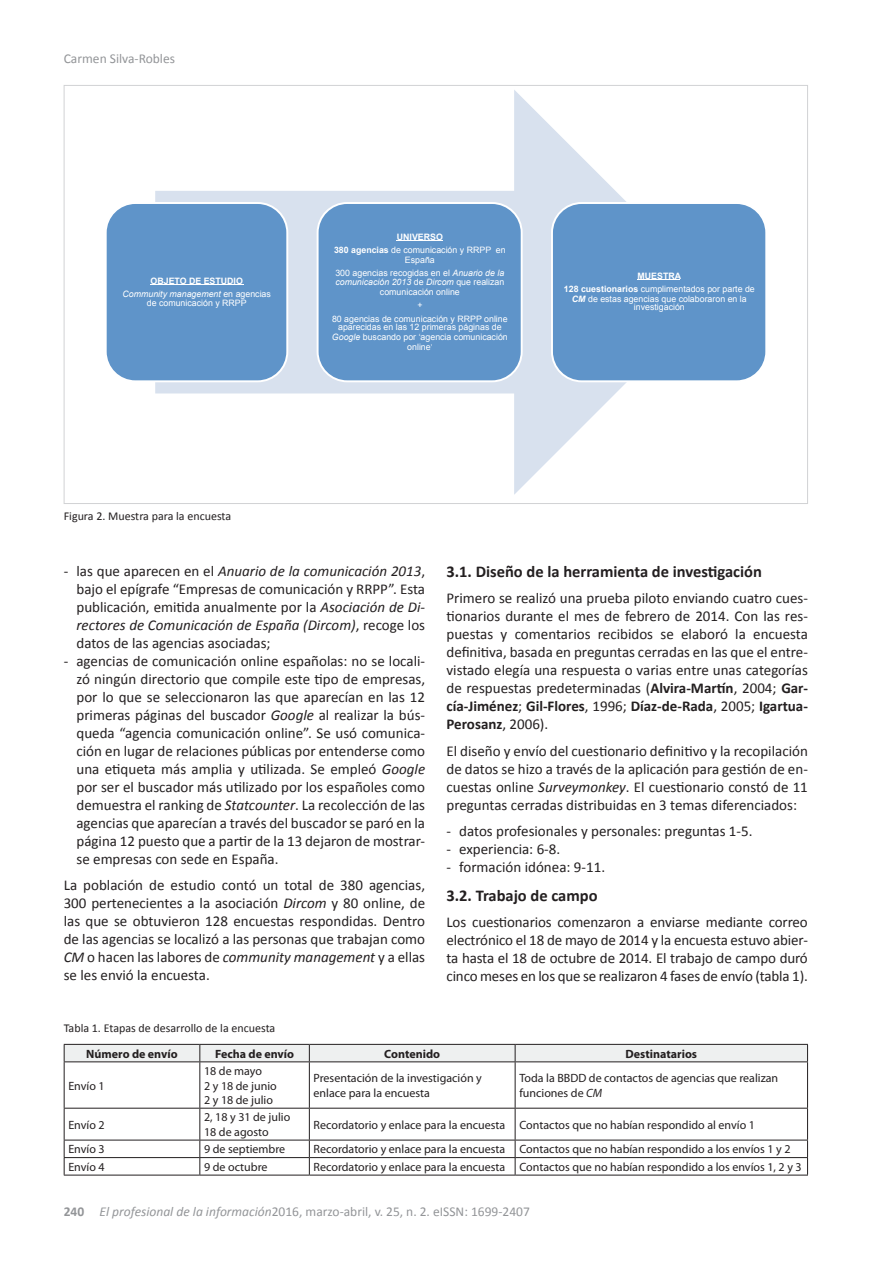
<style>
.page{position:relative;width:893px;height:1263px;background:#fff}
.page>*{position:absolute;margin:0;border:0;box-sizing:border-box;transform-origin:0 0}
.t1{font:700 16.5px "Calibri";color:#231f20}
.t2{font:15px/18px "Calibri";color:#231f20;text-align:justify}
.t3{font:13.5px "Calibri";color:#939598}
.t4{font:12px/14.4px "Myriad Pro";color:#231f20}
.t5{font:12px "Calibri";color:#231f20}
.t6{font:700 12px "Myriad Pro";color:#231f20}
.t7{font:8.85px/12.8px "Arial";color:#fff;text-align:center}
.t8{font:italic 8.85px/12.8px "Arial";color:#fff;text-align:center}
.s1{font-weight:700;font-style:normal}
.s2{font-style:normal}
.s3{font-weight:700}
.s4{font-style:italic}
.s5{font-size:7.8px}
.s6{font-weight:700;font-style:italic}
</style>
<div class="page">
<svg style="left:155px;top:90px;width:472px;height:405px"></svg>
<div style="left:106px;top:203px;width:181px;height:178px;background:#5f94c9;border-radius:30px"></div>
<div style="left:105px;top:202px;width:183px;height:180px;border:2px solid #fff;border-radius:30px"></div>
<hr style="left:150px;top:284px;width:93px;height:1px;background:#fff">
<div style="left:318px;top:203px;width:204px;height:178px;background:#5f94c9;border-radius:30px"></div>
<div style="left:317px;top:202px;width:206px;height:180px;border:2px solid #fff;border-radius:30px"></div>
<hr style="left:396px;top:240px;width:46px;height:1px;background:#fff">
<div style="left:552px;top:203px;width:214px;height:178px;background:#5f94c9;border-radius:30px"></div>
<div style="left:551px;top:202px;width:216px;height:180px;border:2px solid #fff;border-radius:30px"></div>
<hr style="left:638px;top:279px;width:42px;height:1px;background:#fff">
<svg style="left:64px;top:1044px;width:744px;height:17px;background:#e2e3e4"></svg>
<hr style="left:64px;top:1061px;width:136px;height:1px;background:#231f20">
<hr style="left:64px;top:1062px;width:1px;height:46px;background:#231f20">
<hr style="left:200px;top:1061px;width:109px;height:1px;background:#231f20">
<hr style="left:199px;top:1062px;width:1px;height:46px;background:#231f20">
<hr style="left:309px;top:1061px;width:206px;height:1px;background:#231f20">
<hr style="left:309px;top:1062px;width:1px;height:46px;background:#231f20">
<hr style="left:515px;top:1061px;width:293px;height:1px;background:#231f20">
<hr style="left:515px;top:1062px;width:1px;height:46px;background:#231f20">
<hr style="left:807px;top:1062px;width:1px;height:46px;background:#231f20">
<hr style="left:64px;top:1108px;width:136px;height:1px;background:#231f20">
<hr style="left:64px;top:1108px;width:1px;height:32px;background:#231f20">
<hr style="left:200px;top:1108px;width:109px;height:1px;background:#231f20">
<hr style="left:199px;top:1108px;width:1px;height:32px;background:#231f20">
<hr style="left:309px;top:1108px;width:206px;height:1px;background:#231f20">
<hr style="left:309px;top:1108px;width:1px;height:32px;background:#231f20">
<hr style="left:515px;top:1108px;width:293px;height:1px;background:#231f20">
<hr style="left:515px;top:1108px;width:1px;height:32px;background:#231f20">
<hr style="left:807px;top:1108px;width:1px;height:32px;background:#231f20">
<hr style="left:64px;top:1140px;width:136px;height:1px;background:#231f20">
<hr style="left:200px;top:1140px;width:109px;height:1px;background:#231f20">
<hr style="left:309px;top:1140px;width:206px;height:1px;background:#231f20">
<hr style="left:515px;top:1140px;width:293px;height:1px;background:#231f20">
<hr style="left:64px;top:1157px;width:136px;height:1px;background:#231f20">
<svg style="left:64px;top:1140px;width:1px;height:35px"></svg>
<hr style="left:200px;top:1157px;width:109px;height:1px;background:#231f20">
<svg style="left:199px;top:1140px;width:1px;height:35px"></svg>
<hr style="left:309px;top:1157px;width:206px;height:1px;background:#231f20">
<svg style="left:309px;top:1140px;width:1px;height:35px"></svg>
<hr style="left:515px;top:1157px;width:293px;height:1px;background:#231f20">
<svg style="left:515px;top:1140px;width:1px;height:35px"></svg>
<svg style="left:807px;top:1140px;width:1px;height:35px"></svg>
<hr style="left:64px;top:1175px;width:136px;height:1px;background:#231f20">
<hr style="left:200px;top:1175px;width:109px;height:1px;background:#231f20">
<hr style="left:309px;top:1175px;width:206px;height:1px;background:#231f20">
<hr style="left:515px;top:1175px;width:293px;height:1px;background:#231f20">
<p class="t3" style="left:64px;top:50px;width:113px">Carmen Silva-Robles</p>
<p class="t8" style="left:123px;top:274px;width:150px"><span class="s1">OBJETO DE ESTUDIO<br></span>Community management <span class="s2">en agencias</span></p>
<p class="t7" style="left:147px;top:297px;width:101px">de comunicación y RRPP</p>
<p class="t7" style="left:334px;top:231px;width:173px"><span class="s3">UNIVERSO<br>380 agencias</span> de comunicación y RRPP en</p>
<p class="t7" style="left:335px;top:253px;width:171px">España<br>300 agencias recogidas en el <span class="s4">Anuario de la</span></p>
<p class="t7" style="left:335px;top:277px;width:170px;line-height:9.8px"><span class="s4">comunicación 2013</span> de <span class="s4">Dircom</span> que realizan comunicación online</p>
<p class="t7" style="left:332px;top:298px;width:177px;line-height:13.6px">+<br>80 agencias de comunicación y RRPP online</p>
<p class="t7" style="left:332px;top:322px;width:177px;line-height:9.8px">aparecidas en las 12 primeras páginas de<br><span class="s4">Google</span> buscando por ‘agencia comunicación online<span class="s5">’</span></p>
<p class="t7" style="left:564px;top:270px;width:193px"><span class="s3">MUESTRA<br>128 cuestionarios</span> cumplimentados por parte de</p>
<p class="t7" style="left:572px;top:294px;width:176px;line-height:8.9px"><span class="s6">CM</span> de estas agencias que colaboraron en la investigación</p>
<p class="t5" style="left:64px;top:509px;width:169px">Figura 2. Muestra para la encuesta</p>
<p class="t2" style="left:76px;top:562px;width:350px;text-indent:-13px">- las que aparecen en el <span class="s4">Anuario de la comunicación 2013</span>, bajo el epígrafe “Empresas de comunicación y RRPP”. Esta publicación, emitida anualmente por la <span class="s4">Asociación de Di&shy;rectores de Comunicación de España (Dircom)</span>, recoge los datos de las agencias asociadas;</p>
<p class="t2" style="left:76px;top:652px;width:350px;text-indent:-13px">- agencias de comunicación online españolas: no se locali&shy;zó ningún directorio que compile este tipo de empresas, por lo que se seleccionaron las que aparecían en las 12 primeras páginas del buscador <span class="s4">Google</span> al realizar la bús&shy;queda “agencia comunicación online”. Se usó comunica&shy;ción en lugar de relaciones públicas por entenderse como una etiqueta más amplia y utilizada. Se empleó <span class="s4">Google </span>por ser el buscador más utilizado por los españoles como demuestra el ranking de <span class="s4">Statcounter</span>. La recolección de las agencias que aparecían a través del buscador se paró en la página 12 puesto que a partir de la 13 dejaron de mostrar&shy;se empresas con sede en España.</p>
<p class="t2" style="left:64px;top:876px;width:363px">La población de estudio contó un total de 380 agencias, 300 pertenecientes a la asociación <span class="s4">Dircom</span> y 80 online, de las que se obtuvieron 128 encuestas respondidas. Dentro de las agencias se localizó a las personas que trabajan como <span class="s4">CM</span> o hacen las labores de <span class="s4">community management</span> y a ellas se les envió la encuesta.</p>
<p class="t5" style="left:64px;top:1020px;width:213px">Tabla 1. Etapas de desarrollo de la encuesta</p>
<p class="t1" style="left:446px;top:561px;width:317px">3.1. Diseño de la herramienta de investigación</p>
<p class="t2" style="left:446px;top:589px;width:363px">Primero se realizó una prueba piloto enviando cuatro cues&shy;tionarios durante el mes de febrero de 2014. Con las res&shy;puestas y comentarios recibidos se elaboró la encuesta definitiva, basada en preguntas cerradas en las que el entre&shy;vistado elegía una respuesta o varias entre unas categorías de respuestas predeterminadas (<span class="s3">Alvira-Martín</span>, 2004; <span class="s3">Gar&shy;cía-Jiménez</span>; <span class="s3">Gil-Flores</span>, 1996; <span class="s3">Díaz-de-Rada</span>, 2005; <span class="s3">Igartua-Perosanz</span>, 2006).</p>
<p class="t2" style="left:446px;top:742px;width:363px">El diseño y envío del cuestionario definitivo y la recopilación de datos se hizo a través de la aplicación para gestión de en&shy;cuestas online <span class="s4">Surveymonkey</span>. El cuestionario constó de 11 preguntas cerradas distribuidas en 3 temas diferenciados:</p>
<p class="t2" style="left:446px;top:822px;width:308px">- datos profesionales y personales: preguntas 1-5.</p>
<p class="t2" style="left:446px;top:840px;width:115px">- experiencia: 6-8.</p>
<p class="t2" style="left:446px;top:858px;width:160px">- formación idónea: 9-11.</p>
<p class="t1" style="left:446px;top:885px;width:153px">3.2. Trabajo de campo</p>
<p class="t2" style="left:446px;top:913px;width:363px">Los cuestionarios comenzaron a enviarse mediante correo electrónico el 18 de mayo de 2014 y la encuesta estuvo abier&shy;ta hasta el 18 de octubre de 2014. El trabajo de campo duró cinco meses en los que se realizaron 4 fases de envío (tabla 1).</p>
<p class="t6" style="left:86px;top:1046px;width:93px">Número de envío</p>
<p class="t6" style="left:215px;top:1046px;width:81px">Fecha de envío</p>
<p class="t6" style="left:384px;top:1046px;width:57px">Contenido</p>
<p class="t6" style="left:626px;top:1046px;width:73px">Destinatarios</p>
<p class="t4" style="left:68px;top:1078px;width:38px">Envío 1</p>
<p class="t4" style="left:204px;top:1064px;width:74px">18 de mayo<br>2 y 18 de junio<br>2 y 18 de julio</p>
<p class="t4" style="left:314px;top:1071px;width:170px">Presentación de la investigación y enlace para la encuesta</p>
<p class="t4" style="left:519px;top:1071px;width:260px">Toda la BBDD de contactos de agencias que realizan funciones de <span class="s4">CM</span></p>
<p class="t4" style="left:68px;top:1117px;width:38px">Envío 2</p>
<p class="t4" style="left:204px;top:1110px;width:88px">2, 18 y 31 de julio<br>18 de agosto</p>
<p class="t4" style="left:314px;top:1117px;width:443px">Recordatorio y enlace para la encuesta Contactos que no habían respondido al envío 1</p>
<p class="t4" style="left:68px;top:1142px;width:38px">Envío 3</p>
<p class="t4" style="left:204px;top:1142px;width:83px">9 de septiembre</p>
<p class="t4" style="left:314px;top:1142px;width:478px">Recordatorio y enlace para la encuesta Contactos que no habían respondido a los envíos 1 y 2</p>
<p class="t4" style="left:68px;top:1159px;width:38px">Envío 4</p>
<p class="t4" style="left:204px;top:1159px;width:65px">9 de octubre</p>
<p class="t4" style="left:314px;top:1159px;width:490px">Recordatorio y enlace para la encuesta Contactos que no habían respondido a los envíos 1, 2 y 3</p>
<p class="t3" style="left:64px;top:1203px;width:468px"><span class="s3">240</span> <span class="s4">El profesional de la información</span>2016, marzo-abril, v. 25, n. 2. eISSN: 1699-2407</p>
</div>
